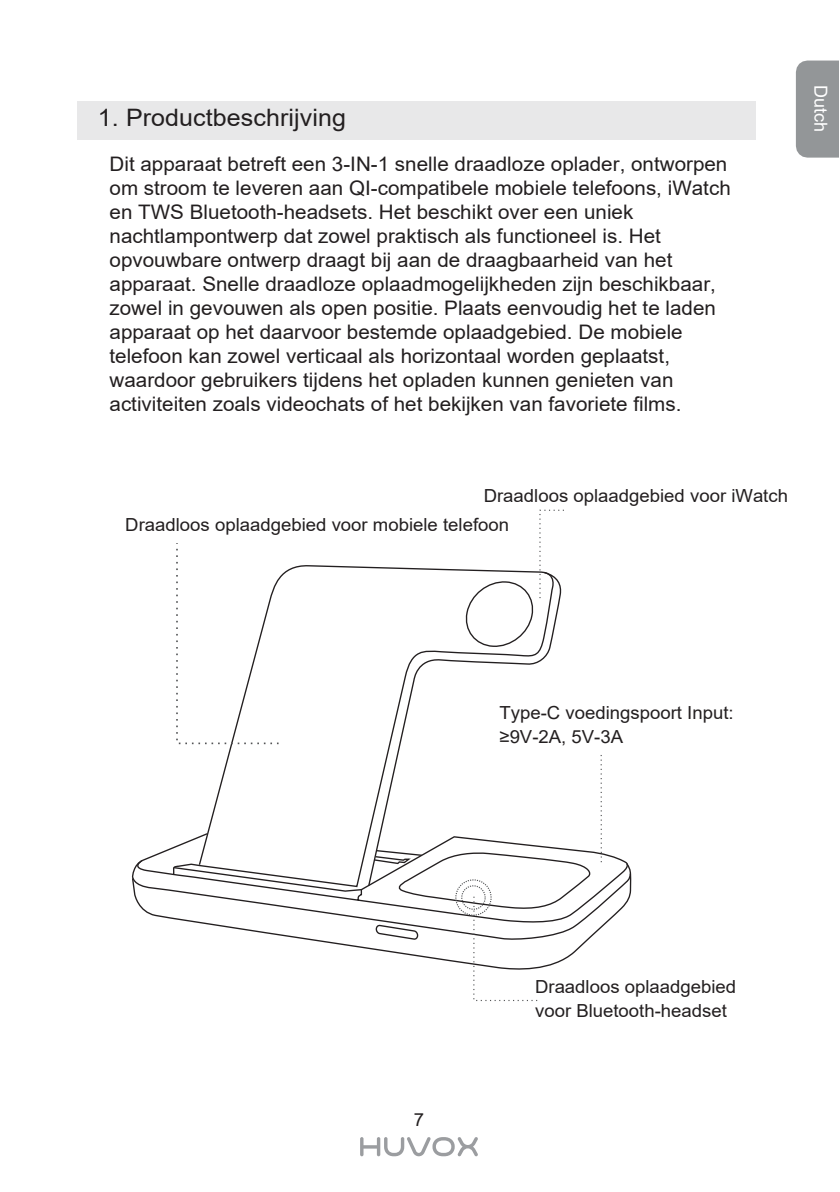
<style>
.page{position:relative;width:840px;height:1192px;background:#fff}
.page>*{position:absolute;margin:0;border:0;box-sizing:border-box;transform-origin:0 0}
.t1{font:24px "Arial";letter-spacing:.005em;color:#231f20;scale:1.04 1}
.t2{font:20px/24px "Arial";color:#231f20}
.t3{font:18px/24px "Arial";color:#231f20}
.t4{font:18px "Arial";color:#fff}
</style>
<div class="page">
<div style="left:77px;top:101px;width:678px;height:39px;background:#e8e8e9"></div>
<div style="left:796px;top:60px;width:43px;height:97px;background:#939698"></div>
<svg style="left:360px;top:1137px;width:118px;height:18px"></svg>
<svg style="left:132px;top:838px;width:498px;height:34px"></svg>
<svg style="left:131px;top:872px;width:501px;height:78px"></svg>
<svg style="left:172px;top:565px;width:292px;height:322px"></svg>
<svg style="left:172px;top:865px;width:191px;height:27px"></svg>
<svg style="left:367px;top:570px;width:196px;height:316px"></svg>
<svg style="left:464px;top:509px;width:100px;height:138px"></svg>
<svg style="left:175px;top:543px;width:105px;height:201px"></svg>
<svg style="left:601px;top:755px;width:1px;height:107px"></svg>
<svg style="left:373px;top:849px;width:221px;height:152px"></svg>
<p class="t1" style="left:98px;top:101px;width:240px">1. Productbeschrijving</p>
<p class="t2" style="left:110px;top:151px;width:623px">Dit apparaat betreft een 3-IN-1 snelle draadloze oplader, ontworpen om stroom te leveren aan QI-compatibele mobiele telefoons, iWatch en TWS Bluetooth-headsets. Het beschikt over een uniek nachtlampontwerp dat zowel praktisch als functioneel is. Het opvouwbare ontwerp draagt bij aan de draagbaarheid van het apparaat. Snelle draadloze oplaadmogelijkheden zijn beschikbaar, zowel in gevouwen als open positie. Plaats eenvoudig het te laden apparaat op het daarvoor bestemde oplaadgebied. De mobiele telefoon kan zowel verticaal als horizontaal worden geplaatst, waardoor gebruikers tijdens het opladen kunnen genieten van activiteiten zoals videochats of het bekijken van favoriete films.</p>
<p class="t4" style="left:833px;top:85px;width:49px;rotate:90deg">Dutch</p>
<p class="t3" style="left:484px;top:483px;width:306px">Draadloos oplaadgebied voor iWatch</p>
<p class="t3" style="left:125px;top:512px;width:385px">Draadloos oplaadgebied voor mobiele telefoon</p>
<p class="t3" style="left:499px;top:700px;width:236px">Type-C voedingspoort Input: ≥9V-2A, 5V-3A</p>
<p class="t3" style="left:414px;top:1107px;width:12px">7</p>
<p class="t3" style="left:535px;top:973px;width:203px">Draadloos oplaadgebied voor Bluetooth-headset</p>
</div>
